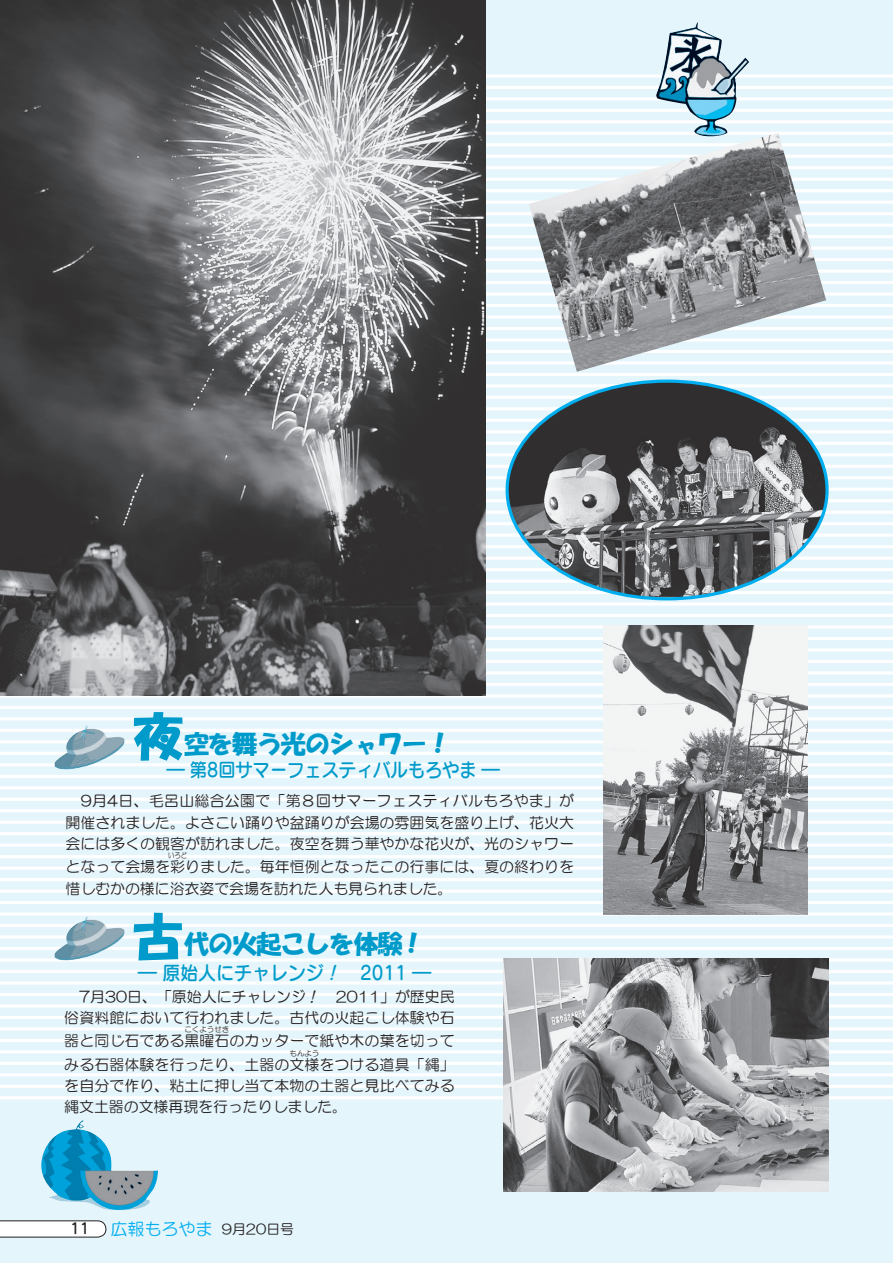
<style>
.page{position:relative;width:893px;height:1263px;background:#e4f5fc}
.page>*{position:absolute;margin:0;border:0;box-sizing:border-box;transform-origin:0 0}
.t1{font:25.5px "HGS Soei Kakupoptai";letter-spacing:-.05em;color:#009bca}
.t2{font:19.2px "Seurat Pro DB";color:#009bca;scale:.9 1}
.t3{font:19.2px "Seurat Pro DB";color:#009bca;scale:.94 1}
.t4{font:16.95px "HG Maru Gothic MPRO";color:#00aeef}
.t5{font:14.85px/21.3px "HG Maru Gothic MPRO";letter-spacing:.005em;color:#231f20}
.t6{font:7.5px "HG Maru Gothic MPRO";letter-spacing:.005em;color:#231f20}
.t7{font:7.5px "HG Maru Gothic MPRO";letter-spacing:.005em;color:#231f20;scale:.85 1}
.s1{font-size:51px}
.s2{font-style:italic}
.s3{font-family:"Seurat Pro DB";font-size:14.85px;color:#231f20}
.s4{font-size:13.8px;color:#231f20}
</style>
<div class="page">
<hr style="left:0;top:74px;width:893px;height:3px;background:#fff">
<hr style="left:0;top:86px;width:893px;height:3px;background:#fff">
<hr style="left:0;top:97px;width:893px;height:3px;background:#fff">
<hr style="left:0;top:109px;width:893px;height:3px;background:#fff">
<hr style="left:0;top:120px;width:893px;height:3px;background:#fff">
<hr style="left:0;top:132px;width:893px;height:3px;background:#fff">
<hr style="left:0;top:143px;width:893px;height:3px;background:#fff">
<hr style="left:0;top:155px;width:893px;height:3px;background:#fff">
<hr style="left:0;top:166px;width:893px;height:3px;background:#fff">
<hr style="left:0;top:178px;width:893px;height:3px;background:#fff">
<hr style="left:0;top:189px;width:893px;height:3px;background:#fff">
<hr style="left:0;top:201px;width:893px;height:3px;background:#fff">
<hr style="left:0;top:212px;width:893px;height:3px;background:#fff">
<hr style="left:0;top:224px;width:893px;height:3px;background:#fff">
<hr style="left:0;top:235px;width:893px;height:3px;background:#fff">
<hr style="left:0;top:247px;width:893px;height:3px;background:#fff">
<hr style="left:0;top:258px;width:893px;height:3px;background:#fff">
<hr style="left:0;top:269px;width:893px;height:4px;background:#fff">
<hr style="left:0;top:281px;width:893px;height:3px;background:#fff">
<hr style="left:0;top:292px;width:893px;height:4px;background:#fff">
<hr style="left:0;top:304px;width:893px;height:3px;background:#fff">
<hr style="left:0;top:315px;width:893px;height:4px;background:#fff">
<hr style="left:0;top:327px;width:893px;height:3px;background:#fff">
<hr style="left:0;top:338px;width:893px;height:4px;background:#fff">
<hr style="left:0;top:350px;width:893px;height:3px;background:#fff">
<hr style="left:0;top:361px;width:893px;height:4px;background:#fff">
<hr style="left:0;top:373px;width:893px;height:3px;background:#fff">
<hr style="left:0;top:384px;width:893px;height:3px;background:#fff">
<hr style="left:0;top:396px;width:893px;height:3px;background:#fff">
<hr style="left:0;top:407px;width:893px;height:3px;background:#fff">
<hr style="left:0;top:419px;width:893px;height:3px;background:#fff">
<hr style="left:0;top:430px;width:893px;height:3px;background:#fff">
<hr style="left:0;top:442px;width:893px;height:3px;background:#fff">
<hr style="left:0;top:453px;width:893px;height:3px;background:#fff">
<hr style="left:0;top:465px;width:893px;height:3px;background:#fff">
<hr style="left:0;top:476px;width:893px;height:3px;background:#fff">
<hr style="left:0;top:488px;width:893px;height:3px;background:#fff">
<hr style="left:0;top:499px;width:893px;height:3px;background:#fff">
<hr style="left:0;top:511px;width:893px;height:3px;background:#fff">
<hr style="left:0;top:522px;width:893px;height:3px;background:#fff">
<hr style="left:0;top:534px;width:893px;height:3px;background:#fff">
<hr style="left:0;top:545px;width:893px;height:3px;background:#fff">
<hr style="left:0;top:556px;width:893px;height:4px;background:#f8fcfe">
<hr style="left:0;top:568px;width:893px;height:3px;background:#fff">
<hr style="left:0;top:579px;width:893px;height:4px;background:#f7fcfe">
<hr style="left:0;top:591px;width:893px;height:3px;background:#fff">
<hr style="left:0;top:602px;width:893px;height:4px;background:#fff">
<hr style="left:0;top:614px;width:893px;height:3px;background:#fff">
<hr style="left:0;top:625px;width:893px;height:4px;background:#f5fbfd">
<hr style="left:0;top:637px;width:893px;height:3px;background:#fff">
<hr style="left:0;top:648px;width:893px;height:4px;background:#f4fbfd">
<hr style="left:0;top:660px;width:893px;height:3px;background:#fff">
<hr style="left:0;top:671px;width:893px;height:3px;background:#fff">
<hr style="left:0;top:683px;width:893px;height:3px;background:#fff">
<hr style="left:0;top:694px;width:893px;height:3px;background:#fff">
<hr style="left:0;top:706px;width:893px;height:3px;background:#fff">
<hr style="left:0;top:717px;width:893px;height:3px;background:#fff">
<hr style="left:0;top:729px;width:893px;height:3px;background:#fff">
<hr style="left:0;top:740px;width:893px;height:3px;background:#fff">
<hr style="left:0;top:752px;width:893px;height:3px;background:#fff">
<hr style="left:0;top:763px;width:893px;height:3px;background:#fff">
<hr style="left:0;top:775px;width:893px;height:3px;background:#fff">
<hr style="left:0;top:786px;width:893px;height:3px;background:#fff">
<hr style="left:0;top:798px;width:893px;height:3px;background:#fff">
<hr style="left:0;top:809px;width:893px;height:3px;background:#fff">
<hr style="left:0;top:821px;width:893px;height:3px;background:#fff">
<hr style="left:0;top:832px;width:893px;height:3px;background:#fff">
<hr style="left:0;top:843px;width:893px;height:4px;background:#fff">
<hr style="left:0;top:855px;width:893px;height:3px;background:#fff">
<hr style="left:0;top:866px;width:893px;height:4px;background:#f8fcfe">
<hr style="left:0;top:878px;width:893px;height:3px;background:#fff">
<hr style="left:0;top:889px;width:893px;height:4px;background:#f7fcfe">
<hr style="left:0;top:901px;width:893px;height:3px;background:#fff">
<svg style="left:0;top:912px;width:893px;height:4px;fill:#f6fbfe"></svg>
<hr style="left:0;top:924px;width:893px;height:3px;background:#fff">
<hr style="left:0;top:935px;width:893px;height:4px;background:#fff">
<hr style="left:0;top:947px;width:893px;height:3px;background:#fff">
<hr style="left:0;top:958px;width:893px;height:3px;background:#fff">
<hr style="left:0;top:970px;width:893px;height:3px;background:#fff">
<hr style="left:0;top:981px;width:893px;height:3px;background:#fff">
<hr style="left:0;top:993px;width:893px;height:3px;background:#fff">
<hr style="left:0;top:1004px;width:893px;height:3px;background:#fff">
<hr style="left:0;top:1016px;width:893px;height:3px;background:#fff">
<hr style="left:0;top:1027px;width:893px;height:3px;background:#fff">
<hr style="left:0;top:1039px;width:893px;height:3px;background:#fff">
<hr style="left:0;top:1050px;width:893px;height:3px;background:#fff">
<hr style="left:0;top:1062px;width:893px;height:3px;background:#fff">
<hr style="left:0;top:1073px;width:893px;height:3px;background:#fff">
<hr style="left:0;top:1085px;width:893px;height:3px;background:#fff">
<hr style="left:0;top:1096px;width:893px;height:3px;background:#fff">
<svg style="left:0;top:1220px;width:106px;height:17px;background:#eaeaeb"></svg>
<img style="left:656px;top:22px;width:93px;height:111px">
<img style="left:504px;top:959px;width:325px;height:233px">
<img style="left:41px;top:1120px;width:117px;height:90px">
<img style="left:54px;top:725px;width:72px;height:45px">
<img style="left:54px;top:915px;width:72px;height:47px">
<img style="left:604px;top:625px;width:204px;height:289px">
<img style="left:0;top:0;width:486px;height:696px">
<img style="left:529px;top:133px;width:297px;height:239px">
<img style="left:507px;top:382px;width:320px;height:217px;border-radius:50%">
<p class="t1" style="left:133px;top:731px;width:320px"><span class="s1">夜</span>空を舞う光のシャワー！</p>
<p class="t2" style="left:133px;top:757px;width:409px">　　― 第8回サマーフェスティバルもろやま ―</p>
<p class="t5" style="left:66px;top:790px;width:510px;text-align:justify">　9月4日、毛呂山総合公園で「第８回サマーフェスティバルもろやま」が開催されました。よさこい踊りや盆踊りが会場の雰囲気を盛り上げ、花火大会には多くの観客が訪れました。夜空を舞う華やかな花火が、光のシャワー</p>
<p class="t5" style="left:66px;top:856px;width:510px">となって会場を彩りました。毎年恒例となったこの行事には、夏の終わりを</p>
<p class="t7" style="left:168px;top:852px;width:24px">いろど</p>
<p class="t5" style="left:66px;top:877px;width:388px">惜しむかの様に浴衣姿で会場を訪れた人も見られました。</p>
<p class="t1" style="left:133px;top:931px;width:287px"><span class="s1">古</span>代の火起こしを体験 !</p>
<p class="t3" style="left:139px;top:960px;width:312px">― 原始人にチャレンジ<span class="s2">！</span>　2011 ―</p>
<p class="t5" style="left:64px;top:985px;width:392px">　7月30日、「原始人にチャレンジ<span class="s2">！</span>　2011」が歴史民俗資料館において行われました。古代の火起こし体験や石</p>
<p class="t5" style="left:64px;top:1030px;width:392px">器と同じ石である黒曜石のカッターで紙や木の葉を切って</p>
<p class="t6" style="left:184px;top:1026px;width:46px">こくようせき</p>
<p class="t5" style="left:64px;top:1053px;width:392px">みる石器体験を行ったり、土器の文様をつける道具「縄」</p>
<p class="t6" style="left:290px;top:1049px;width:31px">もんよう</p>
<p class="t5" style="left:64px;top:1075px;width:392px">を自分で作り、粘土に押し当て本物の土器と見比べてみる縄文土器の文様再現を行ったりしました。</p>
<p class="t4" style="left:70px;top:1220px;width:225px"><span class="s3">11</span> 広報もろやま <span class="s4">9月20日号</span></p>
</div>
